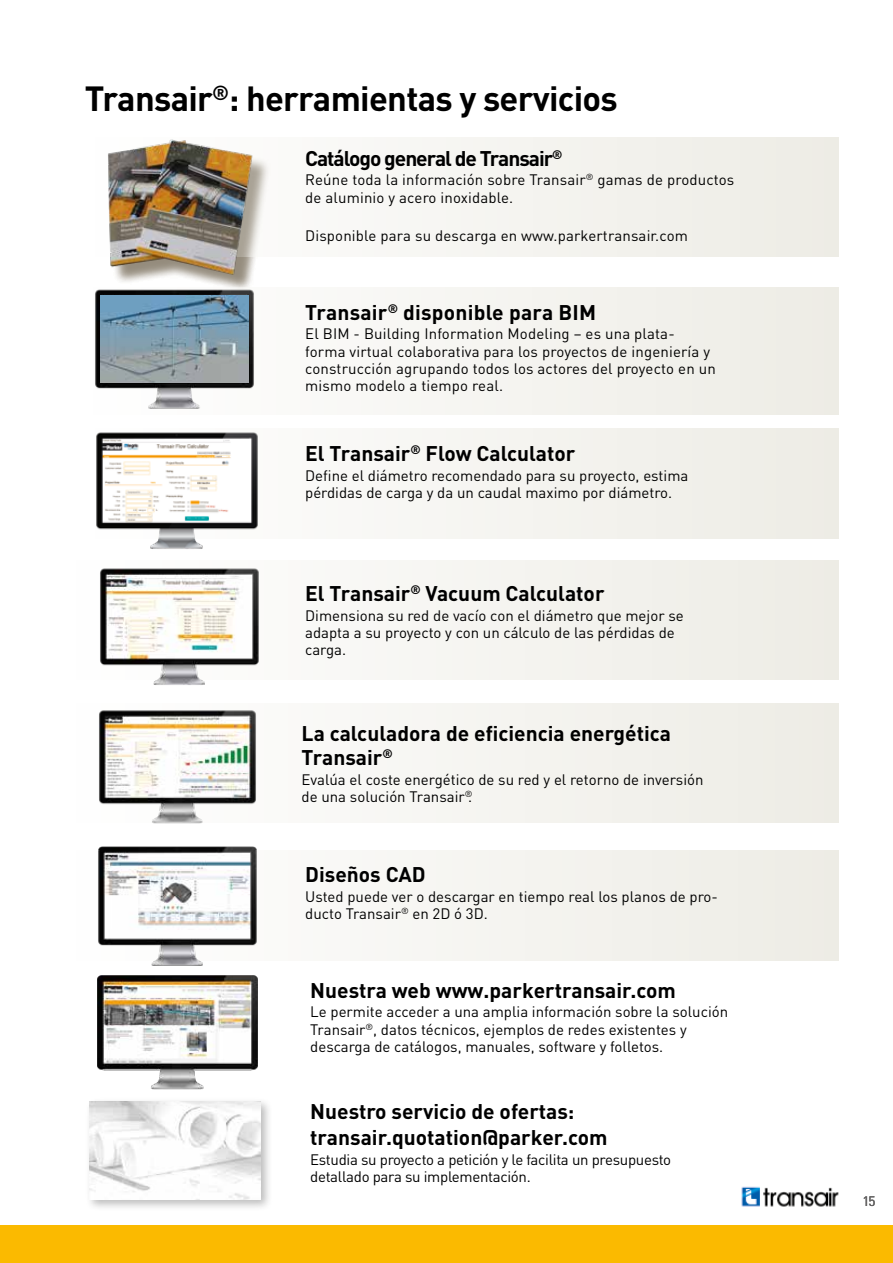
<style>
.page{position:relative;width:893px;height:1263px;background:#fff}
.page>*{position:absolute;margin:0;border:0;box-sizing:border-box;transform-origin:0 0}
.t1{font:700 34.5px "DINOT";letter-spacing:-.02em;color:#000}
.t2{font:700 21px/26.1px "DINOT";color:#000}
.t3{font:700 21px "DINOT";letter-spacing:-.05em;color:#000}
.t4{font:15px/17.2px "DINOT";color:#000}
.t5{font:15px/17.2px "DINOT";letter-spacing:-.02em;color:#000}
.t6{font:13.5px "DINOT";color:#646363}
</style>
<div class="page">
<div style="left:0;top:1225px;width:893px;height:38px;background:#fbba00"></div>
<img style="left:741px;top:1186px;width:98px;height:21px">
<img style="left:150px;top:539px;width:53px;height:10px">
<img style="left:153px;top:679px;width:52px;height:6px">
<img style="left:98px;top:846px;width:159px;height:120px">
<img style="left:97px;top:975px;width:161px;height:115px">
<div style="left:85px;top:1097px;width:188px;height:115px;background:#000;opacity:.27"></div>
<img style="left:89px;top:1101px;width:172px;height:98px">
<svg style="left:95px;top:287px;width:744px;height:128px"></svg>
<div style="left:73px;top:137px;width:766px;height:119px;background:linear-gradient(to right,#fbfbfb,#efeee7)"></div>
<div style="left:111px;top:143px;width:160px;height:149px;background:#8e8575;opacity:.75"></div>
<svg style="left:96px;top:428px;width:743px;height:111px"></svg>
<svg style="left:100px;top:560px;width:739px;height:119px"></svg>
<svg style="left:99px;top:704px;width:740px;height:119px"></svg>
<svg style="left:98px;top:850px;width:741px;height:111px"></svg>
<h1 class="t1" style="left:85px;top:75px;width:534px">Transair<sup>®</sup>: herramientas y servicios</h1>
<h2 class="t3" style="left:305px;top:144px;width:259px">Catálogo general de Transair<sup>®</sup></h2>
<p class="t4" style="left:305px;top:171px;width:431px">Reúne toda la información sobre Transair<sup>®</sup> gamas de productos de aluminio y acero inoxidable.</p>
<p class="t4" style="left:305px;top:227px;width:384px">Disponible para su descarga en www.parkertransair.com</p>
<h2 class="t2" style="left:305px;top:298px;width:292px">Transair<sup>®</sup> disponible para BIM</h2>
<p class="t4" style="left:305px;top:325px;width:412px">El BIM - Building Information Modeling – es una plata&shy;forma virtual colaborativa para los proyectos de ingeniería y construcción agrupando todos los actores del proyecto en un mismo modelo a tiempo real.</p>
<h2 class="t2" style="left:305px;top:440px;width:272px">El Transair<sup>®</sup> Flow Calculator</h2>
<p class="t4" style="left:305px;top:466px;width:385px">Define el diámetro recomendado para su proyecto, estima pérdidas de carga y da un caudal maximo por diámetro.</p>
<h2 class="t2" style="left:305px;top:580px;width:301px">El Transair<sup>®</sup> Vacuum Calculator</h2>
<p class="t4" style="left:305px;top:606px;width:380px">Dimensiona su red de vacío con el diámetro que mejor se adapta a su proyecto y con un cálculo de las pérdidas de carga.</p>
<h2 class="t2" style="left:302px;top:721px;width:371px;line-height:24px">La calculadora de eficiencia energética<br>Transair<sup>®</sup></h2>
<p class="t4" style="left:302px;top:770px;width:403px">Evalúa el coste energético de su red y el retorno de inversión de una solución Transair<sup>®</sup>.</p>
<h2 class="t2" style="left:305px;top:861px;width:122px">Diseños CAD</h2>
<p class="t4" style="left:305px;top:887px;width:414px">Usted puede ver o descargar en tiempo real los planos de pro&shy;ducto Transair<sup>®</sup> en 2D ó 3D.</p>
<h2 class="t2" style="left:310px;top:976px;width:367px">Nuestra web www.parkertransair.com</h2>
<p class="t4" style="left:310px;top:1003px;width:419px">Le permite acceder a una amplia información sobre la solución<br>Transair<sup>®</sup>, datos técnicos, ejemplos de redes existentes y descarga de catálogos, manuales, software y folletos.</p>
<h2 class="t2" style="left:310px;top:1098px;width:299px">Nuestro servicio de ofertas: transair.quotation@parker.com</h2>
<p class="t5" style="left:310px;top:1150px;width:362px">Estudia su proyecto a petición y le facilita un presupuesto detallado para su implementación.</p>
<p class="t6" style="left:862px;top:1192px;width:15px">15</p>
</div>
